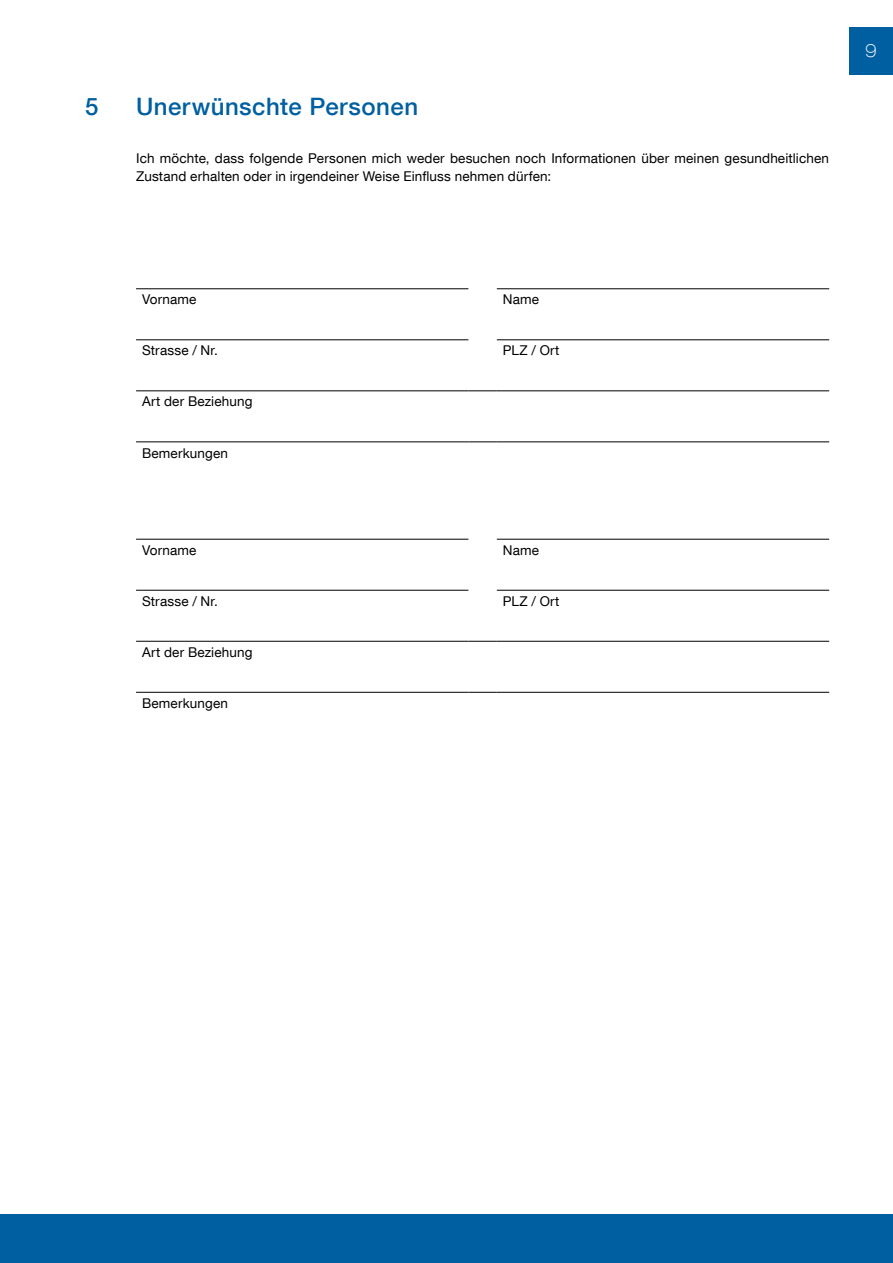
<style>
.page{position:relative;width:893px;height:1263px;background:#fff}
.page>*{position:absolute;margin:0;border:0;box-sizing:border-box;transform-origin:0 0}
.t1{font:500 24px "Helvetica Neue LT Com";letter-spacing:.02em;color:#005fa1}
.t2{font:100 expanded 18px "Helvetica Neue LT Com";color:#fff}
.Fliesstext_Einzug{font:13.5px/18px "Helvetica Neue LT Com";letter-spacing:.01em;color:#000}
.Fliesstext_links{font:13.5px "Helvetica Neue LT Com";letter-spacing:.01em;color:#000}
</style>
<div class="page">
<div style="left:849px;top:27px;width:44px;height:47px;background:#005fa1"></div>
<div style="left:0;top:1214px;width:893px;height:49px;background:#005fa1"></div>
<hr style="left:136px;top:339px;width:332px;height:1px;background:#000">
<hr style="left:136px;top:390px;width:332px;height:1px;background:#000">
<hr style="left:136px;top:441px;width:332px;height:1px;background:#000">
<hr style="left:497px;top:339px;width:332px;height:1px;background:#000">
<hr style="left:497px;top:390px;width:332px;height:1px;background:#000">
<hr style="left:497px;top:441px;width:332px;height:1px;background:#000">
<svg style="left:468px;top:390px;width:29px;height:1px"></svg>
<svg style="left:468px;top:441px;width:29px;height:1px"></svg>
<hr style="left:136px;top:288px;width:332px;height:1px;background:#000">
<hr style="left:497px;top:288px;width:332px;height:1px;background:#000">
<hr style="left:136px;top:590px;width:332px;height:1px;background:#000">
<hr style="left:136px;top:641px;width:332px;height:1px;background:#000">
<hr style="left:136px;top:692px;width:332px;height:1px;background:#000">
<hr style="left:497px;top:590px;width:332px;height:1px;background:#000">
<hr style="left:497px;top:641px;width:332px;height:1px;background:#000">
<hr style="left:497px;top:692px;width:332px;height:1px;background:#000">
<svg style="left:468px;top:641px;width:29px;height:1px"></svg>
<svg style="left:468px;top:692px;width:29px;height:1px"></svg>
<hr style="left:136px;top:539px;width:332px;height:1px;background:#000">
<hr style="left:497px;top:539px;width:332px;height:1px;background:#000">
<p class="t1" style="left:85px;top:92px;width:15px">5</p>
<p class="t1" style="left:136px;top:92px;width:284px">Unerwünschte Personen</p>
<p class="Fliesstext_Einzug" style="left:136px;top:149px;width:695px">Ich möchte, dass folgende Personen mich weder besuchen noch Informationen über meinen gesundheitlichen<br>Zustand erhalten oder in irgendeiner Weise Einfluss nehmen dürfen:</p>
<h2 class="t2" style="left:865px;top:40px;width:13px">9</h2>
<p class="Fliesstext_links" style="left:142px;top:291px;width:56px">Vorname</p>
<p class="Fliesstext_links" style="left:503px;top:291px;width:38px">Name</p>
<p class="Fliesstext_links" style="left:142px;top:342px;width:77px">Strasse / Nr.</p>
<p class="Fliesstext_links" style="left:503px;top:342px;width:58px">PLZ / Ort</p>
<p class="Fliesstext_links" style="left:142px;top:393px;width:112px">Art der Beziehung</p>
<p class="Fliesstext_links" style="left:142px;top:444px;width:88px">Bemerkungen</p>
<p class="Fliesstext_links" style="left:142px;top:542px;width:56px">Vorname</p>
<p class="Fliesstext_links" style="left:503px;top:542px;width:38px">Name</p>
<p class="Fliesstext_links" style="left:142px;top:593px;width:77px">Strasse / Nr.</p>
<p class="Fliesstext_links" style="left:503px;top:593px;width:58px">PLZ / Ort</p>
<p class="Fliesstext_links" style="left:142px;top:644px;width:112px">Art der Beziehung</p>
<p class="Fliesstext_links" style="left:142px;top:695px;width:88px">Bemerkungen</p>
</div>
